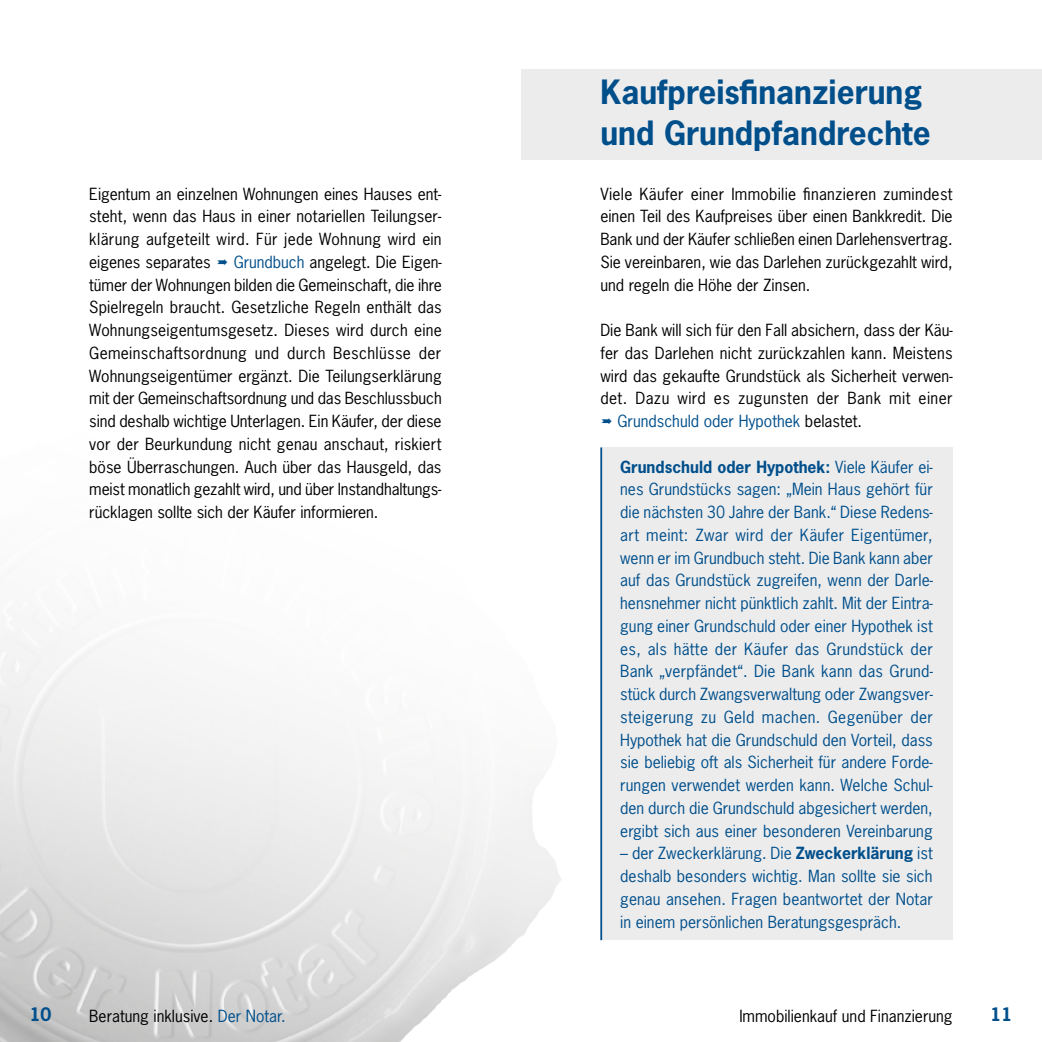
<style>
.page{position:relative;width:1042px;height:1042px;background:#fff}
.page>*{position:absolute;margin:0;border:0;box-sizing:border-box;transform-origin:0 0}
.t1{font:700 31.5px/40.9px "News Gothic Std";color:#004f8b}
.t2{font:700 17.5px "News Gothic Std";color:#004f8b}
.t3{font:15.75px/22.8px "News Gothic Std";color:#000;text-align:justify}
.t4{font:15.75px/22.8px "News Gothic Std";color:#004f8b;text-align:justify}
.t5{font:15.75px "News Gothic Std";letter-spacing:.025em;color:#000}
.s1{color:#004f8b}
.s2{color:#000}
.s3{font-weight:700}
</style>
<div class="page">
<div style="left:521px;top:69px;width:521px;height:91px;background:#ececed"></div>
<div style="left:600px;top:447px;width:352px;height:493px;background:#ececed"></div>
<hr style="left:600px;top:447px;width:2px;height:493px;background:#004f8b">
<img style="left:0;top:617px;width:397px;height:425px">
<p class="t3" style="left:89px;top:182px;width:354px">Eigentum an einzelnen Wohnungen eines Hauses ent&shy;steht, wenn das Haus in einer notariellen Teilungser&shy;klärung aufgeteilt wird. Für jede Wohnung wird ein eigenes separates</p>
<p class="t3" style="left:89px;top:250px;width:354px;text-indent:144px"><span class="s1">Grundbuch</span> angelegt. Die Eigen&shy;tümer der Wohnungen bilden die Gemeinschaft, die ihre Spielregeln braucht. Gesetzliche Regeln enthält das Wohnungseigentumsgesetz. Dieses wird durch eine Gemeinschaftsordnung und durch Beschlüsse der Wohnungseigentümer ergänzt. Die Teilungserklärung mit der Gemeinschaftsordnung und das Beschlussbuch sind deshalb wichtige Unterlagen. Ein Käufer, der diese vor der Beurkundung nicht genau anschaut, riskiert böse Überraschungen. Auch über das Hausgeld, das meist monatlich gezahlt wird, und über Instandhaltungs&shy;rücklagen sollte sich der Käufer informieren.</p>
<h1 class="t1" style="left:600px;top:71px;width:332px">Kaufpreisfinanzierung und Grundpfandrechte</h1>
<p class="t3" style="left:600px;top:182px;width:354px">Viele Käufer einer Immobilie finanzieren zumindest einen Teil des Kaufpreises über einen Bankkredit. Die Bank und der Käufer schließen einen Darlehensvertrag.<br>Sie vereinbaren, wie das Darlehen zurückgezahlt wird, und regeln die Höhe der Zinsen.</p>
<p class="t3" style="left:600px;top:319px;width:354px">Die Bank will sich für den Fall absichern, dass der Käu-</p>
<p class="t3" style="left:600px;top:341px;width:354px">fer das Darlehen nicht zurückzahlen kann. Meistens</p>
<p class="t3" style="left:600px;top:364px;width:354px">wird das gekaufte Grundstück als Sicherheit verwen-</p>
<p class="t5" style="left:600px;top:388px;width:354px">det. Dazu wird es zugunsten der Bank mit einer</p>
<p class="t4" style="left:617px;top:410px;width:246px">Grundschuld oder Hypothek <span class="s2">belastet.</span></p>
<p class="t4" style="left:620px;top:455px;width:314px"><span class="s3">Grundschuld oder Hypothek:</span> Viele Käufer ei&shy;nes Grundstücks sagen: „Mein Haus gehört für die nächsten 30 Jahre der Bank.“ Diese Redens&shy;art meint: Zwar wird der Käufer Eigentümer, wenn er im Grundbuch steht. Die Bank kann aber auf das Grundstück zugreifen, wenn der Darle&shy;hensnehmer nicht pünktlich zahlt. Mit der Eintra&shy;gung einer Grundschuld oder einer Hypothek ist es, als hätte der Käufer das Grundstück der Bank „verpfändet“. Die Bank kann das Grund&shy;stück durch Zwangsverwaltung oder Zwangsver&shy;steigerung zu Geld machen. Gegenüber der Hypothek hat die Grundschuld den Vorteil, dass sie beliebig oft als Sicherheit für andere Forde&shy;rungen verwendet werden kann. Welche Schul&shy;den durch die Grundschuld abgesichert werden, ergibt sich aus einer besonderen Vereinbarung</p>
<p class="t4" style="left:620px;top:842px;width:314px">– der Zweckerklärung. Die <span class="s3">Zweckerklärung</span> ist deshalb besonders wichtig. Man sollte sie sich genau ansehen. Fragen beantwortet der Notar in einem persönlichen Beratungsgespräch.</p>
<p class="t2" style="left:30px;top:1002px;width:23px">10</p>
<p class="t3" style="left:89px;top:1004px;width:198px">Beratung inklusive. <span class="s1">Der Notar.</span></p>
<p class="t3" style="left:739px;top:1004px;width:215px">Immobilienkauf und Finanzierung</p>
<p class="t2" style="left:990px;top:1002px;width:23px">11</p>
</div>
